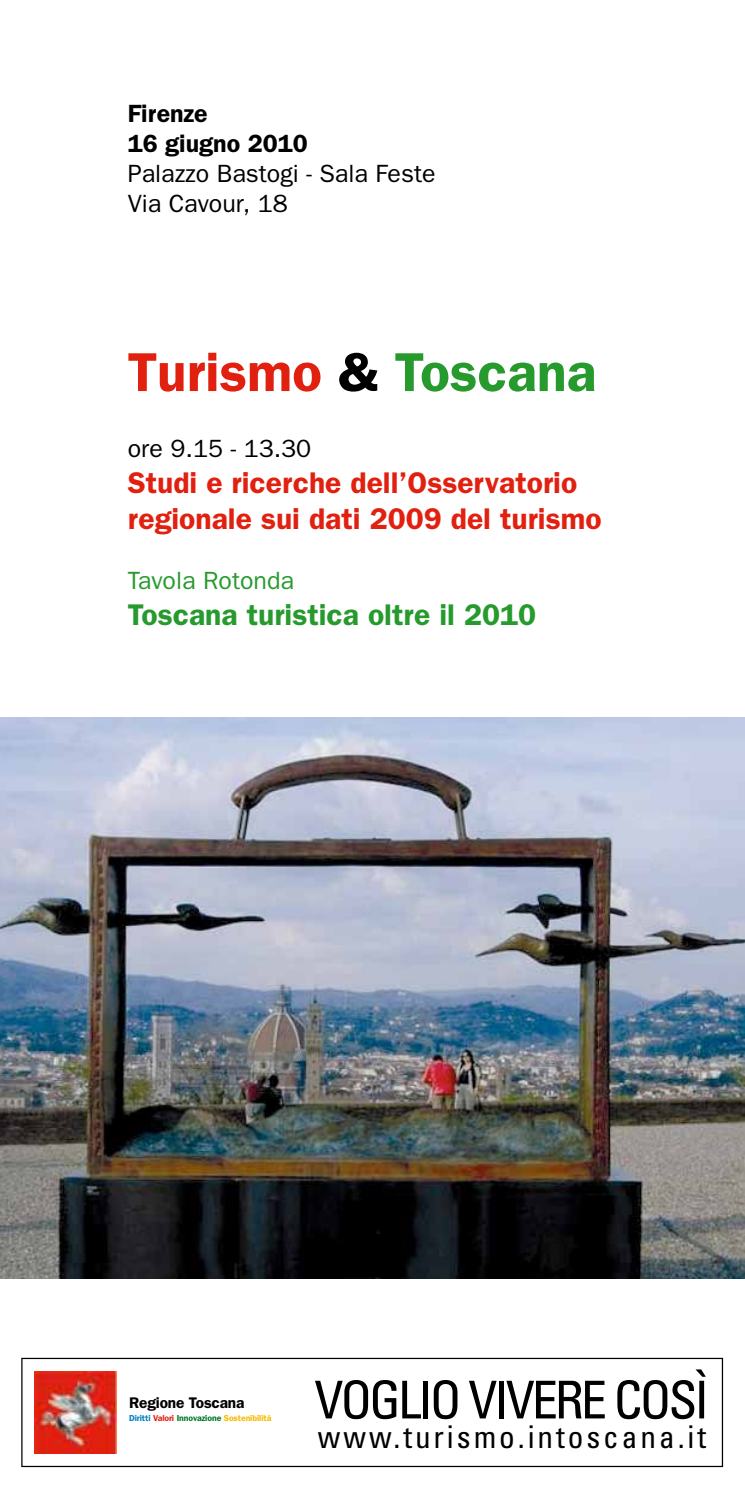
<style>
.page{position:relative;width:745px;height:1489px;background:#fff}
.page>*{position:absolute;margin:0;border:0;box-sizing:border-box;transform-origin:0 0}
.t1{font:600 55px "Franklin Gothic";color:#e12010}
.t2{font:condensed 52.25px "Univers";color:#000}
.t3{font:condensed 31.25px "Univers";letter-spacing:.095em;color:#000}
.t4{font:600 30px/36px "Franklin Gothic";color:#e12010}
.t5{font:600 30px "Franklin Gothic";color:#279a2e}
.t6{font:25px/30px "Franklin Gothic";color:#000}
.t7{font:600 25px/30px "Franklin Gothic";color:#000}
.t8{font:25px "Franklin Gothic";color:#279a2e}
.t9{font:600 15.5px "Franklin Gothic";letter-spacing:-.01em;color:#000}
.t10{font:600 8.75px "Franklin Gothic";letter-spacing:-.01em;color:#f7ba03}
.s1{color:#000}
.s2{color:#279a2e}
.s3{color:#0080c0}
.s4{color:#e02214}
.s5{color:#00762c}
</style>
<div class="page">
<img style="left:34px;top:1371px;width:82px;height:82px">
<div style="left:21px;top:1357px;width:701px;height:109px;border:1px solid #000"></div>
<svg style="left:720px;top:1363px;width:3px;height:98px"></svg>
<img style="left:0;top:718px;width:744px;height:559px">
<p class="t7" style="left:128px;top:97px;width:182px">Firenze<br>16 giugno 2010</p>
<p class="t6" style="left:128px;top:158px;width:309px">Palazzo Bastogi - Sala Feste<br>Via Cavour, 18</p>
<h1 class="t1" style="left:128px;top:339px;width:470px">Turismo <span class="s1">&amp;</span> <span class="s2">Toscana</span></h1>
<p class="t6" style="left:128px;top:433px;width:185px">ore 9.15 - 13.30</p>
<p class="t4" style="left:128px;top:464px;width:475px">Studi e ricerche dell’Osservatorio regionale sui dati 2009 del turismo</p>
<p class="t8" style="left:128px;top:566px;width:168px">Tavola Rotonda</p>
<p class="t5" style="left:128px;top:597px;width:410px">Toscana turistica oltre il 2010</p>
<p class="t9" style="left:129px;top:1392px;width:117px">Regione Toscana</p>
<p class="t10" style="left:129px;top:1412px;width:144px"><span class="s3">Diritti</span> <span class="s4">Valori</span> <span class="s5">Innovazione</span> Sostenibilità</p>
<h2 class="t2" style="left:314px;top:1366px;width:396px">VOGLIO VIVERE COSÌ</h2>
<p class="t3" style="left:318px;top:1417px;width:389px">www.turismo.intoscana.it</p>
</div>
